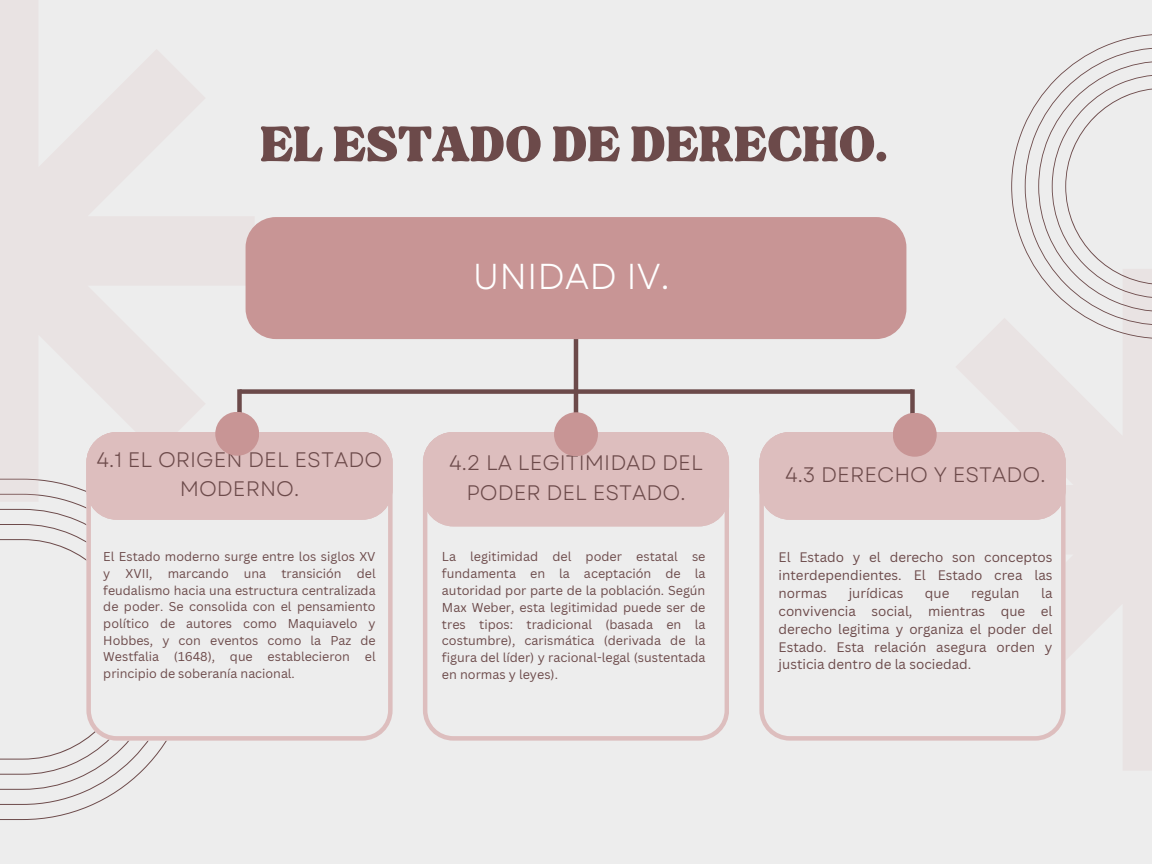
<style>
.page{position:relative;width:1152px;height:864px;background:#ededed}
.page>*{position:absolute;margin:0;border:0;box-sizing:border-box;transform-origin:0 0}
.t1{font:68.55px "TAN Tangkiwood Display";color:#6c4a4a}
.t2{font:36px "Garet";color:#fff}
.t3{font:21px/29.2px "Garet";color:#6c4a4a;text-align:center}
.t4{font:13.35px/17.9px "Canva Sans";color:#6c4a4a;text-align:justify}
.t5{font:12.6px/16.8px "Canva Sans";color:#6c4a4a;text-align:justify}
.t6{font:12.45px/16.6px "Canva Sans";color:#6c4a4a;text-align:justify}
</style>
<div class="page">
<svg style="left:0;top:790px;width:119px;height:15px"></svg>
<svg style="left:0;top:775px;width:138px;height:15px"></svg>
<div style="left:246px;top:217px;width:660px;height:122px;background:#c89595"></div>
<svg style="left:423px;top:526px;width:306px;height:214px"></svg>
<svg style="left:759px;top:520px;width:306px;height:220px"></svg>
<div style="left:240px;top:389px;width:672px;height:5px;background:#6c4a4a"></div>
<hr style="left:574px;top:339px;width:4px;height:93px;background:#6c4a4a">
<div style="left:237px;top:389px;width:5px;height:43px;background:#6c4a4a"></div>
<div style="left:910px;top:389px;width:5px;height:45px;background:#6c4a4a"></div>
<svg style="left:0;top:432px;width:392px;height:343px"></svg>
<div style="left:215px;top:412px;width:44px;height:44px;background:#c89595;border-radius:50%"></div>
<div style="left:423px;top:432px;width:306px;height:94px;background:#ddbebe"></div>
<div style="left:554px;top:412px;width:44px;height:44px;background:#c89595;border-radius:50%"></div>
<div style="left:759px;top:432px;width:306px;height:88px;background:#ddbebe"></div>
<div style="left:893px;top:413px;width:44px;height:44px;background:#c89595;border-radius:50%"></div>
<svg style="left:1011px;top:34px;width:141px;height:305px"></svg>
<svg style="left:1025px;top:47px;width:127px;height:279px"></svg>
<h1 class="t1" style="left:260px;top:119px;width:629px">EL ESTADO DE DERECHO.</h1>
<p class="t2" style="left:473px;top:251px;width:198px">UNIDAD IV.</p>
<p class="t3" style="left:97px;top:445px;width:287px">4.1 EL ORIGEN DEL ESTADO<br>MODERNO.</p>
<h3 class="t3" style="left:449px;top:448px;width:255px">4.2 LA LEGITIMIDAD DEL<br>PODER DEL ESTADO.</h3>
<p class="t3" style="left:785px;top:460px;width:262px">4.3 DERECHO Y ESTADO.</p>
<h2 class="t6" style="left:103px;top:548px;width:274px">El Estado moderno surge entre los siglos XV y XVII, marcando una transición del feudalismo hacia una estructura centralizada de poder. Se consolida con el pensamiento político de autores como Maquiavelo y Hobbes, y con eventos como la Paz de Westfalia (1648), que establecieron el principio de soberanía nacional.</h2>
<p class="t5" style="left:442px;top:548px;width:265px">La legitimidad del poder estatal se fundamenta en la aceptación de la autoridad por parte de la población. Según Max Weber, esta legitimidad puede ser de tres tipos: tradicional (basada en la costumbre), carismática (derivada de la figura del líder) y racional-legal (sustentada en normas y leyes).</p>
<p class="t4" style="left:779px;top:548px;width:275px">El Estado y el derecho son conceptos interdependientes. El Estado crea las normas</p>
<p class="t4" style="left:779px;top:584px;width:275px;text-indent:262px">la convivencia social, mientras que el derecho legitima y organiza el poder del Estado. Esta relación asegura orden y justicia dentro de la sociedad.</p>
<p class="t4" style="left:849px;top:584px;width:56px">jurídicas</p>
<p class="t4" style="left:925px;top:584px;width:26px">que</p>
<p class="t4" style="left:971px;top:584px;width:50px">regulan</p>
</div>
